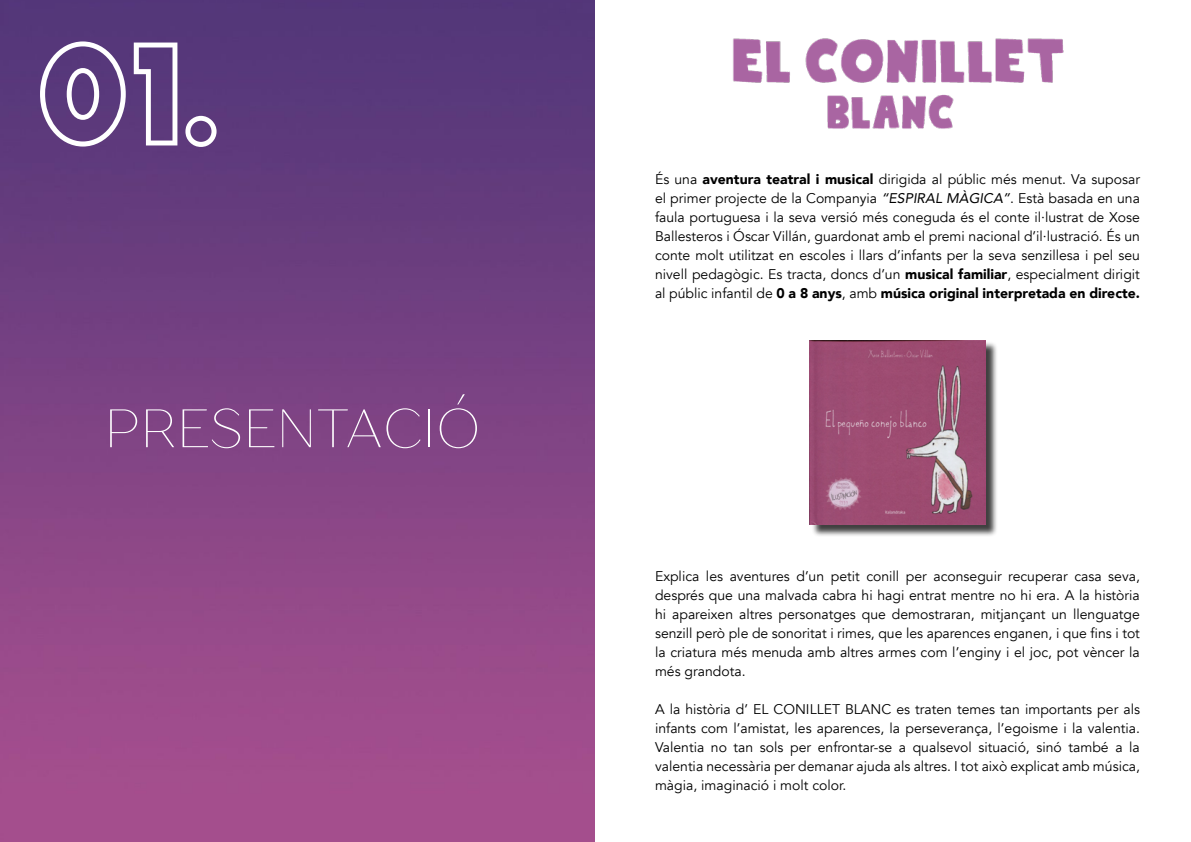
<style>
.page{position:relative;width:1191px;height:842px;background:#fff}
.page>*{position:absolute;margin:0;border:0;box-sizing:border-box;transform-origin:0 0}
.t1{font:133.5px "Vinnie Boom Bah NF";color:#fff}
.t2{font:54px "Drugs";color:#fff}
.t3{font:14px/19px "Avenir";color:#000;text-align:justify}
.s1{font-weight:900}
.s2{font-style:italic}
</style>
<div class="page">
<img style="left:0;top:0;width:595px;height:842px">
<img style="left:733px;top:38px;width:330px;height:91px">
<div style="left:811px;top:342px;width:186px;height:195px;background:#000;opacity:.75"></div>
<img style="left:809px;top:340px;width:176px;height:184px">
<h1 class="t1" style="left:36px;top:-7px;width:186px">01.</h1>
<h2 class="t2" style="left:104px;top:394px;width:378px">PRESENTACIÓ</h2>
<p class="t3" style="left:655px;top:170px;width:486px">És una <span class="s1">aventura teatral i musical</span> dirigida al públic més menut. Va suposar el primer projecte de la Companyia <span class="s2">“ESPIRAL MÀGICA”</span>. Està basada en una faula portuguesa i la seva versió més coneguda és el conte il·lustrat de Xose Ballesteros i Óscar Villán, guardonat amb el premi nacional d’il·lustració. És un conte molt utilitzat en escoles i llars d’infants per la seva senzillesa i pel seu nivell pedagògic. Es tracta, doncs d’un <span class="s1">musical familiar</span>, especialment dirigit al públic infantil de <span class="s1">0 a 8 anys</span>, amb <span class="s1">música original interpretada en directe.</span></p>
<p class="t3" style="left:655px;top:567px;width:486px">Explica les aventures d’un petit conill per aconseguir recuperar casa seva, després que una malvada cabra hi hagi entrat mentre no hi era. A la història hi apareixen altres personatges que demostraran, mitjançant un llenguatge senzill però ple de sonoritat i rimes, que les aparences enganen, i que fins i tot la criatura més menuda amb altres armes com l’enginy i el joc, pot vèncer la més grandota.</p>
<p class="t3" style="left:655px;top:700px;width:486px">A la història d’ EL CONILLET BLANC es traten temes tan importants per als infants com l’amistat, les aparences, la perseverança, l’egoisme i la valentia.<br>Valentia no tan sols per enfrontar-se a qualsevol situació, sinó també a la valentia necessària per demanar ajuda als altres. I tot això explicat amb música, màgia, imaginació i molt color.</p>
</div>
